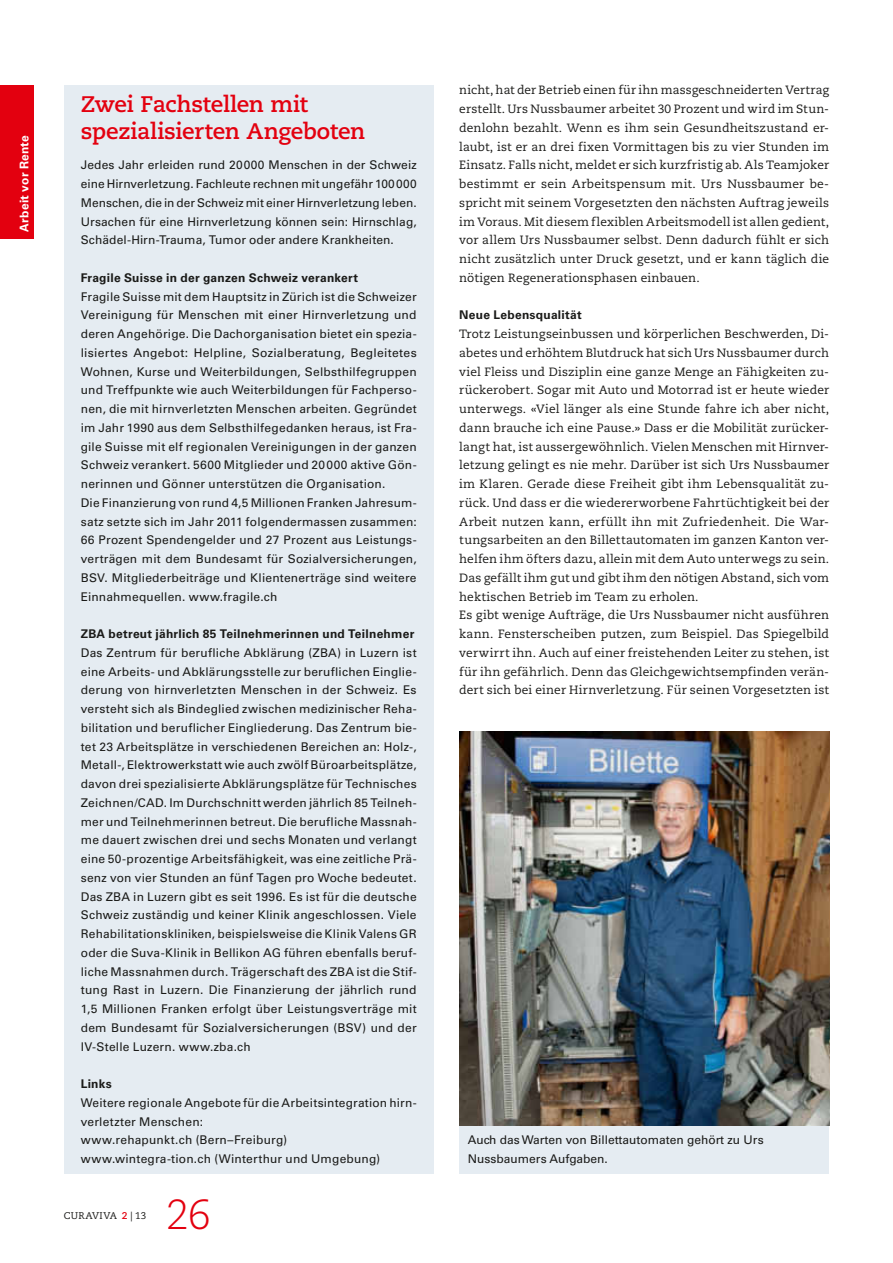
<style>
.page{position:relative;width:893px;height:1263px;background:#fff}
.page>*{position:absolute;margin:0;border:0;box-sizing:border-box;transform-origin:0 0}
.t1{font:300 42px "Caecilia LT Std";color:#e3000f}
.t2{font:700 22.5px/27px "Caecilia LT Std";letter-spacing:-.015em;color:#e3000f}
.t3{font:12px/18.8px "Univers LT Std";letter-spacing:.015em;color:#1a1a18}
.t4{font:12px/18.8px "Caecilia LT Std";letter-spacing:.01em;color:#1a1a18;text-align:justify}
.t5{font:700 12px "Univers LT Std";letter-spacing:.02em;color:#fff}
.t6{font:9.75px "Caecilia LT Std";letter-spacing:.035em;color:#1a1a18}
.s1{font-family:"Univers LT Std";font-weight:700}
.s2{font-weight:700}
.s3{font-weight:700;color:#e3000f}
</style>
<div class="page">
<div style="left:0;top:85px;width:34px;height:153px;background:#e3000f"></div>
<div style="left:64px;top:85px;width:370px;height:1088px;background:#e5ecf2"></div>
<div style="left:459px;top:1126px;width:370px;height:47px;background:#e5ecf2"></div>
<img style="left:459px;top:732px;width:370px;height:394px">
<p class="t5" style="left:17px;top:232px;width:98px;rotate:-90deg">Arbeit vor Rente</p>
<p class="t2" style="left:81px;top:91px;width:286px">Zwei Fachstellen mit spezialisierten Angeboten</p>
<p class="t4" style="left:459px;top:81px;width:371px">nicht, hat der Betrieb einen für ihn massgeschneiderten Vertrag erstellt. Urs Nussbaumer arbeitet 30 Prozent und wird im Stun&shy;denlohn bezahlt. Wenn es ihm sein Gesundheitszustand er&shy;laubt, ist er an drei fixen Vormittagen bis zu vier Stunden im Einsatz. Falls nicht, meldet er sich kurzfristig ab. Als Teamjoker bestimmt er sein Arbeitspensum mit. Urs Nussbaumer be&shy;spricht mit seinem Vorgesetzten den nächsten Auftrag jeweils im Voraus. Mit diesem flexiblen Arbeitsmodell ist allen gedient, vor allem Urs Nussbaumer selbst. Denn dadurch fühlt er sich nicht zusätzlich unter Druck gesetzt, und er kann täglich die nötigen Regenerationsphasen einbauen.</p>
<p class="t4" style="left:459px;top:306px;width:371px;text-align:left"><span class="s1">Neue Lebensqualität<br></span>Trotz Leistungseinbussen und körperlichen Beschwerden, Di&shy;abetes und erhöhtem Blutdruck hat sich Urs Nussbaumer durch viel Fleiss und Disziplin eine ganze Menge an Fähigkeiten zu&shy;rückerobert. Sogar mit Auto und Motorrad ist er heute wieder unterwegs. «Viel länger als eine Stunde fahre ich aber nicht, dann brauche ich eine Pause.» Dass er die Mobilität zurücker&shy;langt hat, ist aussergewöhnlich. Vielen Menschen mit Hirnver&shy;letzung gelingt es nie mehr. Darüber ist sich Urs Nussbaumer im Klaren. Gerade diese Freiheit gibt ihm Lebensqualität zu&shy;rück. Und dass er die wiedererworbene Fahrtüchtigkeit bei der Arbeit nutzen kann, erfüllt ihn mit Zufriedenheit. Die War&shy;tungsarbeiten an den Billettautomaten im ganzen Kanton ver&shy;helfen ihm öfters dazu, allein mit dem Auto unterwegs zu sein.<br>Das gefällt ihm gut und gibt ihm den nötigen Abstand, sich vom hektischen Betrieb im Team zu erholen.<br>Es gibt wenige Aufträge, die Urs Nussbaumer nicht ausführen kann. Fensterscheiben putzen, zum Beispiel. Das Spiegelbild verwirrt ihn. Auch auf einer freistehenden Leiter zu stehen, ist für ihn gefährlich. Denn das Gleichgewichtsempfinden verän&shy;dert sich bei einer Hirnverletzung. Für seinen Vorgesetzten ist</p>
<p class="t3" style="left:81px;top:156px;width:337px;text-align:justify">Jedes Jahr erleiden rund 20000 Menschen in der Schweiz eine Hirnverletzung. Fachleute rechnen mit ungefähr 100000<br>Menschen, die in der Schweiz mit einer Hirnverletzung leben.<br>Ursachen für eine Hirnverletzung können sein: Hirnschlag, Schädel-Hirn-Trauma, Tumor oder andere Krankheiten.</p>
<p class="t3" style="left:81px;top:268px;width:337px"><span class="s2">Fragile Suisse in der ganzen Schweiz verankert<br></span>Fragile Suisse mit dem Hauptsitz in Zürich ist die Schweizer Vereinigung für Menschen mit einer Hirnverletzung und deren Angehörige. Die Dachorganisation bietet ein spezia&shy;lisiertes Angebot: Helpline, Sozialberatung, Begleitetes Wohnen, Kurse und Weiterbildungen, Selbsthilfegruppen und Treffpunkte wie auch Weiterbildungen für Fachperso&shy;nen, die mit hirnverletzten Menschen arbeiten. Gegründet im Jahr 1990 aus dem Selbsthilfegedanken heraus, ist Fra&shy;gile Suisse mit elf regionalen Vereinigungen in der ganzen Schweiz verankert. 5600 Mitglieder und 20000 aktive Gön&shy;nerinnen und Gönner unterstützen die Organisation.<br>Die Finanzierung von rund 4,5 Millionen Franken Jahresum&shy;satz setzte sich im Jahr 2011 folgendermassen zusammen:<br>66 Prozent Spendengelder und 27 Prozent aus Leistungs&shy;verträgen mit dem Bundesamt für Sozialversicherungen, BSV. Mitgliederbeiträge und Klientenerträge sind weitere Einnahmequellen. www.fragile.ch</p>
<p class="t3" style="left:81px;top:625px;width:337px"><span class="s2">ZBA betreut jährlich 85 Teilnehmerinnen und Teilnehmer </span>Das Zentrum für berufliche Abklärung (ZBA) in Luzern ist eine Arbeits- und Abklärungsstelle zur beruflichen Einglie&shy;derung von hirnverletzten Menschen in der Schweiz. Es versteht sich als Bindeglied zwischen medizinischer Reha&shy;bilitation und beruflicher Eingliederung. Das Zentrum bie&shy;tet 23 Arbeitsplätze in verschiedenen Bereichen an: Holz-, Metall-, Elektrowerkstatt wie auch zwölf Büroarbeitsplätze, davon drei spezialisierte Abklärungsplätze für Technisches Zeichnen/CAD. Im Durchschnitt werden jährlich 85 Teilneh&shy;mer und Teilnehmerinnen betreut. Die berufliche Massnah&shy;me dauert zwischen drei und sechs Monaten und verlangt eine 50-prozentige Arbeitsfähigkeit, was eine zeitliche Prä&shy;senz von vier Stunden an fünf Tagen pro Woche bedeutet.<br>Das ZBA in Luzern gibt es seit 1996. Es ist für die deutsche Schweiz zuständig und keiner Klinik angeschlossen. Viele Rehabilitationskliniken, beispielsweise die Klinik Valens GR oder die Suva-Klinik in Bellikon AG führen ebenfalls beruf&shy;liche Massnahmen durch. Trägerschaft des ZBA ist die Stif&shy;tung Rast in Luzern. Die Finanzierung der jährlich rund 1,5 Millionen Franken erfolgt über Leistungsverträge mit dem Bundesamt für Sozialversicherungen (BSV) und der IV-Stelle Luzern. www.zba.ch</p>
<p class="t3" style="left:81px;top:1075px;width:337px"><span class="s2">Links<br></span>Weitere regionale Angebote für die Arbeitsintegration hirn&shy;verletzter Menschen:<br>www.rehapunkt.ch (Bern–Freiburg) www.wintegra-tion.ch (Winterthur und Umgebung)</p>
<p class="t3" style="left:468px;top:1131px;width:298px">Auch das Warten von Billettautomaten gehört zu Urs<br>Nussbaumers Aufgaben.</p>
<p class="t6" style="left:64px;top:1210px;width:84px">CURAVIVA <span class="s3">2</span> | 13</p>
<p class="t1" style="left:166px;top:1191px;width:47px">26</p>
</div>
